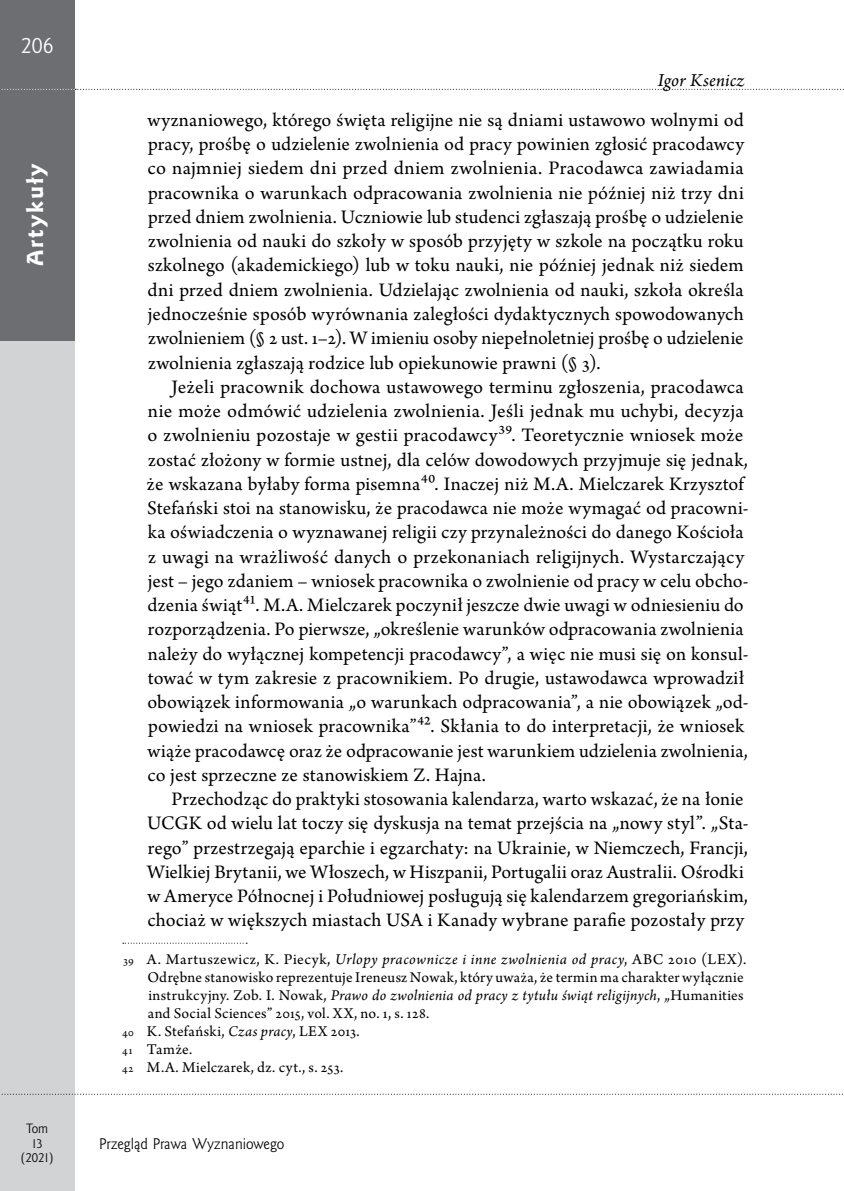
<style>
.page{position:relative;width:844px;height:1191px;background:#fff}
.page>*{position:absolute;margin:0;border:0;box-sizing:border-box;transform-origin:0 0}
.t1{font:21px "Goldy EFN Heavy";letter-spacing:.1em;color:#fff}
.t2{font:21px "Goldy EFN";color:#fff}
.t3{font:20.12px/24.3px "Arno Pro";letter-spacing:.01em;color:#000}
.t4{font:italic 19.25px "Arno Pro";letter-spacing:.01em;color:#000}
.t5{font:15.75px "Arno Pro";letter-spacing:.02em;color:#000}
.t6{font:italic 15.75px "Arno Pro";letter-spacing:.025em;color:#000}
.t7{font:14px "Goldy EFN";color:#000}
.t8{font:12.25px/14.7px "Goldy EFN";color:#000;text-align:center}
.s1{font-style:normal;font-size:12.25px}
.s2{font-style:normal}
.s3{font-size:12.25px}
.s4{font-style:italic}
</style>
<div class="page">
<div style="left:0;top:0;width:74px;height:1191px;background:#d1d3d4"></div>
<div style="left:0;top:0;width:74px;height:89px;background:#6d6e71"></div>
<svg style="left:2px;top:1093px;width:841px;height:1px"></svg>
<div style="left:0;top:89px;width:75px;height:251px;background:#6d6e71"></div>
<svg style="left:123px;top:942px;width:124px;height:1px"></svg>
<svg style="left:1px;top:89px;width:843px;height:1px"></svg>
<p class="t2" style="left:21px;top:33px;width:34px">206</p>
<p class="t1" style="left:22px;top:266px;width:105px;rotate:-90deg">Artykuły</p>
<p class="t8" style="left:21px;top:1121px;width:34px">Tom<br>13 (2021)</p>
<p class="t4" style="left:657px;top:70px;width:88px">Igor Ksenicz</p>
<p class="t3" style="left:147px;top:109px;width:598px;text-align:justify">wyznaniowego, którego święta religijne nie są dniami ustawowo wolnymi od pracy, prośbę o udzielenie zwolnienia od pracy powinien zgłosić pracodawcy co najmniej siedem dni przed dniem zwolnienia. Pracodawca zawiadamia pracownika o warunkach odpracowania zwolnienia nie później niż trzy dni przed dniem zwolnienia. Uczniowie lub studenci zgłaszają prośbę o udzielenie zwolnienia od nauki do szkoły w sposób przyjęty w szkole na początku roku szkolnego (akademickiego) lub w toku nauki, nie później jednak niż siedem dni przed dniem zwolnienia. Udzielając zwolnienia od nauki, szkoła określa jednocześnie sposób wyrównania zaległości dydaktycznych spowodowanych zwolnieniem (§ 2 ust. 1–2). W imieniu osoby niepełnoletniej prośbę o udzielenie zwolnienia zgłaszają rodzice lub opiekunowie prawni (§ 3).</p>
<p class="t3" style="left:147px;top:375px;width:603px;text-indent:24px">Jeżeli pracownik dochowa ustawowego terminu zgłoszenia, pracodawca nie może odmówić udzielenia zwolnienia. Jeśli jednak mu uchybi, decyzja o zwolnieniu pozostaje w gestii pracodawcy39. Teoretycznie wniosek może zostać złożony w formie ustnej, dla celów dowodowych przyjmuje się jednak, że wskazana byłaby forma pisemna40. Inaczej niż M.A. Mielczarek Krzysztof Stefański stoi na stanowisku, że pracodawca nie może wymagać od pracowni&shy;ka oświadczenia o wyznawanej religii czy przynależności do danego Kościoła z uwagi na wrażliwość danych o przekonaniach religijnych. Wystarczający jest – jego zdaniem – wniosek pracownika o zwolnienie od pracy w celu obcho&shy;dzenia świąt41. M.A. Mielczarek poczynił jeszcze dwie uwagi w odniesieniu do rozporządzenia. Po pierwsze, „określenie warunków odpracowania zwolnienia należy do wyłącznej kompetencji pracodawcy”, a więc nie musi się on konsul&shy;tować w tym zakresie z pracownikiem. Po drugie, ustawodawca wprowadził obowiązek informowania „o warunkach odpracowania”, a nie obowiązek „od&shy;powiedzi na wniosek pracownika”42. Skłania to do interpretacji, że wniosek wiąże pracodawcę oraz że odpracowanie jest warunkiem udzielenia zwolnienia, co jest sprzeczne ze stanowiskiem Z. Hajna.</p>
<p class="t3" style="left:147px;top:788px;width:603px;text-indent:24px">Przechodząc do praktyki stosowania kalendarza, warto wskazać, że na łonie UCGK od wielu lat toczy się dyskusja na temat przejścia na „nowy styl”. „Sta&shy;rego” przestrzegają eparchie i egzarchaty: na Ukrainie, w Niemczech, Francji, Wielkiej Brytanii, we Włoszech, w Hiszpanii, Portugalii oraz Australii. Ośrodki w Ameryce Północnej i Południowej posługują się kalendarzem gregoriańskim, chociaż w większych miastach USA i Kanady wybrane parafie pozostały przy</p>
<p class="t6" style="left:123px;top:950px;width:625px"><span class="s1">39</span> <span class="s2">A. Martuszewicz, K. Piecyk,</span> Urlopy pracownicze i inne zwolnienia od pracy<span class="s2">, ABC 2010 (LEX).</span></p>
<p class="t5" style="left:147px;top:968px;width:597px">Odrębne stanowisko reprezentuje Ireneusz Nowak, który uważa, że termin ma charakter wyłącznie</p>
<p class="t6" style="left:148px;top:986px;width:596px"><span class="s2">instrukcyjny. Zob. I. Nowak,</span> Prawo do zwolnienia od pracy z tytułu świąt religijnych<span class="s2">, „Humanities</span></p>
<p class="t5" style="left:148px;top:1004px;width:283px">and Social Sciences” 2015, vol. XX, no. 1, s. 128.</p>
<p class="t5" style="left:122px;top:1022px;width:239px"><span class="s3">40</span> K. Stefański, <span class="s4">Czas pracy</span>, LEX 2013.</p>
<p class="t5" style="left:122px;top:1040px;width:72px"><span class="s3">41</span> Tamże.</p>
<p class="t5" style="left:122px;top:1058px;width:223px"><span class="s3">42</span> M.A. Mielczarek, dz. cyt., s. 253.</p>
<p class="t7" style="left:99px;top:1134px;width:186px">Przegląd Prawa Wyznaniowego</p>
</div>
